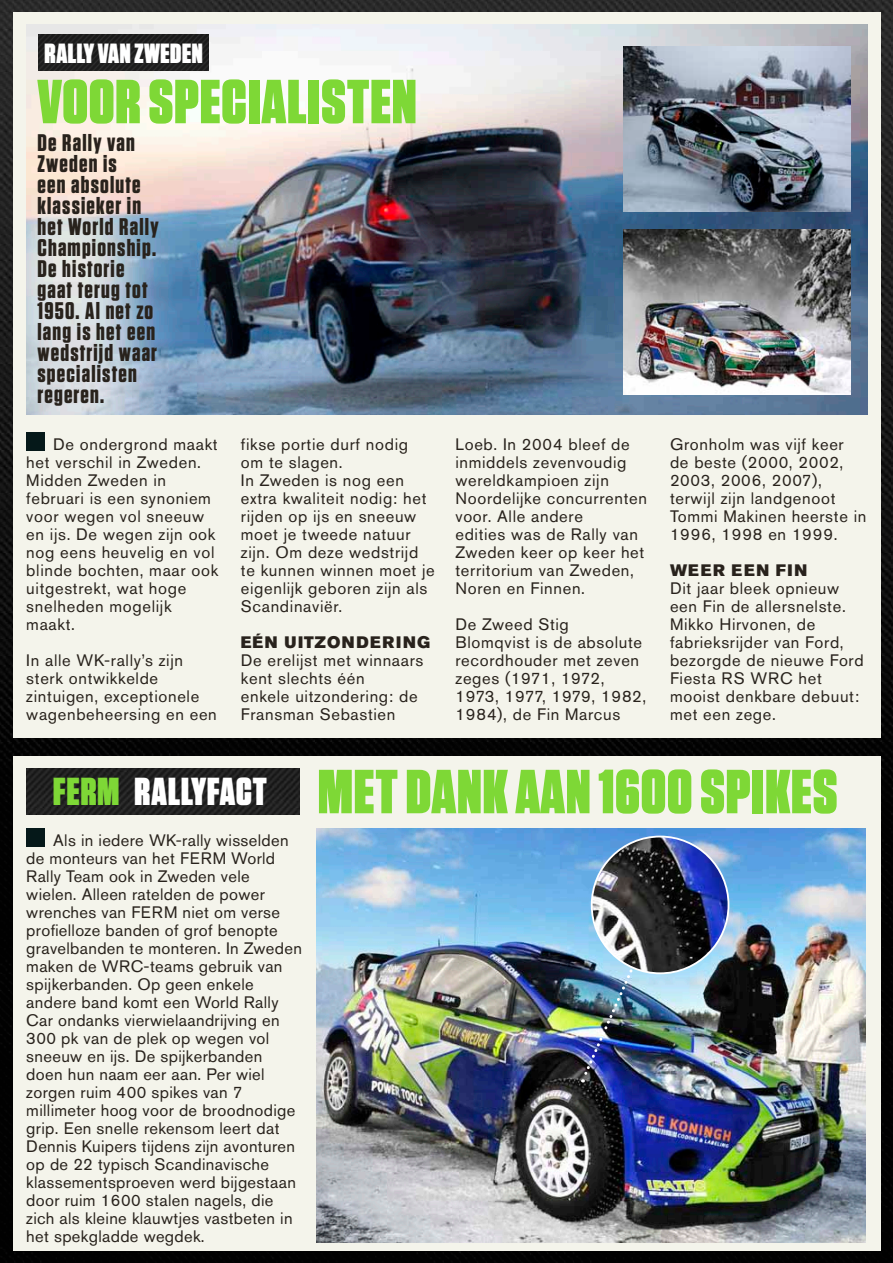
<style>
.page{position:relative;width:893px;height:1263px;background:#fff}
.page>*{position:absolute;margin:0;border:0;box-sizing:border-box;transform-origin:0 0}
.t1{font:900 62.1px "Tungsten";letter-spacing:.02em;color:#7ed836}
.t2{font:900 39px "Tungsten";letter-spacing:.03em;color:#fff}
.t3{font:900 27.75px "Tungsten";color:#fff}
.t4{font:700 24px/21px "Tungsten";letter-spacing:.05em;color:#28221c}
.t5{font:16.5px/18px "Akzidenz Grotesk Pro";letter-spacing:.04em;color:#28221c}
.t6{font:16.5px/18px "Akzidenz Grotesk Pro";letter-spacing:.02em;color:#28221c}
.t7{font:16.5px "Akzidenz Grotesk Pro Super";letter-spacing:.08em;color:#28221c}
.s1{color:#7ed836}
</style>
<div class="page">
<img style="left:0;top:0;width:893px;height:1263px">
<div style="left:13px;top:13px;width:867px;height:725px;background:#f4f4eb"></div>
<img style="left:26px;top:24px;width:842px;height:390px">
<img style="left:39px;top:35px;width:170px;height:36px">
<img style="left:623px;top:46px;width:227px;height:166px">
<img style="left:623px;top:230px;width:227px;height:165px">
<div style="left:27px;top:432px;width:18px;height:18px;background:#051819"></div>
<div style="left:13px;top:756px;width:867px;height:494px;background:#f4f4eb"></div>
<img style="left:317px;top:828px;width:548px;height:414px">
<img style="left:26px;top:768px;width:274px;height:47px">
<img style="left:580px;top:924px;width:72px;height:158px">
<img style="left:592px;top:836px;width:136px;height:137px;border-radius:68px">
<div style="left:27px;top:828px;width:18px;height:18px;background:#051819"></div>
<h3 class="t3" style="left:45px;top:37px;width:128px">RALLY VAN ZWEDEN</h3>
<h1 class="t1" style="left:38px;top:66px;width:380px">VOOR SPECIALISTEN</h1>
<h3 class="t4" style="left:38px;top:133px;width:123px">De Rally van<br>Zweden is<br>een absolute klassieker in het World Rally<br>Championship.<br>De historie gaat terug tot<br>1950. Al net zo lang is het een wedstrijd waar specialisten regeren.</h3>
<p class="t5" style="left:26px;top:435px;width:193px;text-indent:27px">De ondergrond maakt het verschil in Zweden.<br>Midden Zweden in februari is een synoniem voor wegen vol sneeuw en ijs. De wegen zijn ook nog eens heuvelig en vol blinde bochten, maar ook uitgestrekt, wat hoge snelheden mogelijk maakt.</p>
<p class="t5" style="left:26px;top:651px;width:192px">In alle WK-rally’s zijn sterk ontwikkelde zintuigen, exceptionele wagenbeheersing en een</p>
<p class="t5" style="left:241px;top:435px;width:195px">fikse portie durf nodig<br>om te slagen.<br>In Zweden is nog een extra kwaliteit nodig: het rijden op ijs en sneeuw moet je tweede natuur zijn. Om deze wedstrijd te kunnen winnen moet je eigenlijk geboren zijn als<br>Scandinaviër.</p>
<p class="t7" style="left:241px;top:632px;width:191px">EÉN UITZONDERING</p>
<p class="t5" style="left:241px;top:651px;width:184px">De erelijst met winnaars kent slechts één<br>enkele uitzondering: de<br>Fransman Sebastien</p>
<p class="t5" style="left:455px;top:435px;width:193px">Loeb. In 2004 bleef de inmiddels zevenvoudig wereldkampioen zijn<br>Noordelijke concurrenten voor. Alle andere<br>edities was de Rally van<br>Zweden keer op keer het territorium van Zweden,<br>Noren en Finnen.</p>
<p class="t5" style="left:455px;top:615px;width:192px">De Zweed Stig<br>Blomqvist is de absolute recordhouder met zeven zeges (1971, 1972,<br>1973, 1977, 1979, 1982,<br>1984), de Fin Marcus</p>
<p class="t5" style="left:670px;top:435px;width:198px">Gronholm was vijf keer<br>de beste (2000, 2002,<br>2003, 2006, 2007), terwijl zijn landgenoot<br>Tommi Makinen heerste in<br>1996, 1998 en 1999.</p>
<p class="t7" style="left:670px;top:560px;width:139px">WEER EEN FIN</p>
<p class="t5" style="left:670px;top:579px;width:195px">Dit jaar bleek opnieuw een Fin de allersnelste.<br>Mikko Hirvonen, de fabrieksrijder van Ford, bezorgde de nieuwe Ford<br>Fiesta RS WRC het mooist denkbare debuut: met een zege.</p>
<h2 class="t2" style="left:53px;top:769px;width:170px"><span class="s1">FERM</span> RALLYFACT</h2>
<h1 class="t1" style="left:318px;top:756px;width:115px">MET DANK</h1>
<h1 class="t1" style="left:515px;top:756px;width:323px">AAN 1600 SPIKES</h1>
<p class="t6" style="left:26px;top:831px;width:277px;text-indent:27px">Als in iedere WK-rally wisselden de monteurs van het FERM World<br>Rally Team ook in Zweden vele wielen. Alleen ratelden de power wrenches van FERM niet om verse profielloze banden of grof benopte gravelbanden te monteren. In Zweden maken de WRC-teams gebruik van spijkerbanden. Op geen enkele andere band komt een World Rally<br>Car ondanks vierwielaandrijving en<br>300 pk van de plek op wegen vol sneeuw en ijs. De spijkerbanden doen hun naam eer aan. Per wiel zorgen ruim 400 spikes van 7 millimeter hoog voor de broodnodige grip. Een snelle rekensom leert dat<br>Dennis Kuipers tijdens zijn avonturen op de 22 typisch Scandinavische klassementsproeven werd bijgestaan door ruim 1600 stalen nagels, die zich als kleine klauwtjes vastbeten in het spekgladde wegdek.</p>
</div>
